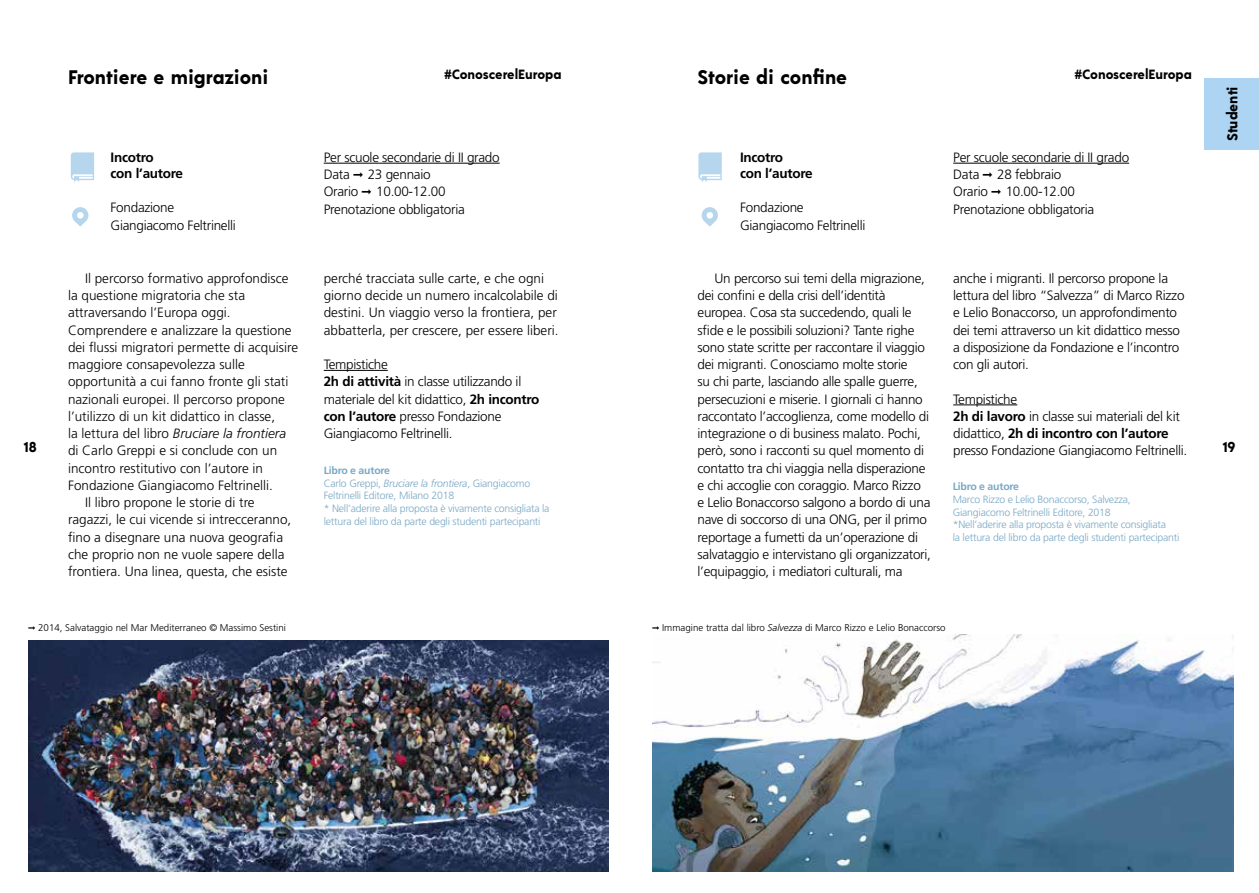
<style>
.page{position:relative;width:1259px;height:893px;background:#fff}
.page>*{position:absolute;margin:0;border:0;box-sizing:border-box;transform-origin:0 0}
.t1{font:700 19.5px "Acre";color:#000}
.t2{font:700 14.25px "Acre";color:#000}
.t3{font:300 13.5px/17.2px "Frutiger";letter-spacing:-.02em;color:#000}
.t4{font:300 13.5px/17.2px "Frutiger";color:#000}
.t5{font:700 13.5px/16.2px "Frutiger";letter-spacing:-.02em;color:#000}
.t6{font:italic 300 13.5px "Frutiger";color:#000}
.t7{font:700 13.35px "Acre";color:#000}
.t8{font:300 10.5px/12.6px "Frutiger";letter-spacing:-.02em;color:#79a8c5}
.t9{font:700 10.5px "Frutiger";letter-spacing:-.02em;color:#79a8c5}
.t10{font:300 9.75px "Frutiger";color:#000}
.s1{font-family:"Acre";font-weight:700}
.s2{font-style:normal}
.s3{font-weight:700}
.s4{font-style:italic}
</style>
<div class="page">
<hr style="left:953px;top:405px;width:64px;height:1px;background:#000">
<hr style="left:953px;top:163px;width:176px;height:1px;background:#000">
<img style="left:652px;top:635px;width:581px;height:237px">
<svg style="left:701px;top:207px;width:17px;height:20px"></svg>
<svg style="left:698px;top:152px;width:24px;height:30px"></svg>
<div style="left:1205px;top:78px;width:54px;height:72px;background:#add4f2"></div>
<hr style="left:324px;top:163px;width:176px;height:1px;background:#000">
<img style="left:28px;top:641px;width:580px;height:231px">
<hr style="left:324px;top:370px;width:64px;height:1px;background:#000">
<svg style="left:72px;top:207px;width:16px;height:20px"></svg>
<svg style="left:71px;top:152px;width:23px;height:30px"></svg>
<h1 class="t1" style="left:68px;top:63px;width:202px">Frontiere e migrazioni</h1>
<p class="t7" style="left:444px;top:64px;width:119px">#ConoscerelEuropa</p>
<h1 class="t1" style="left:697px;top:63px;width:151px">Storie di confine</h1>
<p class="t7" style="left:1074px;top:64px;width:119px">#ConoscerelEuropa</p>
<p class="t2" style="left:1222px;top:141px;width:57px;rotate:-90deg">Studenti</p>
<p class="t5" style="left:111px;top:149px;width:74px">Incotro<br>con l’autore</p>
<p class="t3" style="left:111px;top:199px;width:127px">Fondazione<br>Giangiacomo Feltrinelli</p>
<p class="t3" style="left:324px;top:148px;width:177px">Per scuole secondarie di II grado<br>Data <span class="s1">→</span> 23 gennaio<br>Orario <span class="s1">→</span> 10.00-12.00<br>Prenotazione obbligatoria</p>
<p class="t5" style="left:740px;top:149px;width:74px">Incotro<br>con l’autore</p>
<p class="t3" style="left:740px;top:199px;width:127px">Fondazione<br>Giangiacomo Feltrinelli</p>
<p class="t3" style="left:953px;top:148px;width:177px">Per scuole secondarie di II grado<br>Data <span class="s1">→</span> 28 febbraio<br>Orario <span class="s1">→</span> 10.00-12.00<br>Prenotazione obbligatoria</p>
<p class="t2" style="left:24px;top:437px;width:15px">18</p>
<p class="t4" style="left:85px;top:269px;width:205px">Il percorso formativo approfondisce</p>
<p class="t4" style="left:68px;top:287px;width:179px">la questione migratoria che sta</p>
<p class="t4" style="left:68px;top:304px;width:164px">attraversando l’Europa oggi.</p>
<p class="t4" style="left:68px;top:321px;width:225px">Comprendere e analizzare la questione</p>
<p class="t4" style="left:68px;top:338px;width:232px">dei flussi migratori permette di acquisire</p>
<p class="t4" style="left:68px;top:356px;width:178px">maggiore consapevolezza sulle</p>
<p class="t4" style="left:68px;top:373px;width:222px">opportunità a cui fanno fronte gli stati</p>
<p class="t4" style="left:68px;top:390px;width:218px">nazionali europei. Il percorso propone</p>
<p class="t4" style="left:68px;top:407px;width:209px">l’utilizzo di un kit didattico in classe,</p>
<p class="t6" style="left:68px;top:426px;width:219px"><span class="s2">la lettura del libro</span> Bruciare la frontiera</p>
<p class="t4" style="left:68px;top:442px;width:211px">di Carlo Greppi e si conclude con un</p>
<p class="t4" style="left:68px;top:459px;width:197px">incontro restitutivo con l’autore in</p>
<p class="t4" style="left:68px;top:476px;width:206px">Fondazione Giangiacomo Feltrinelli.</p>
<p class="t4" style="left:85px;top:494px;width:171px">Il libro propone le storie di tre</p>
<p class="t4" style="left:68px;top:511px;width:225px">ragazzi, le cui vicende si intrecceranno,</p>
<p class="t4" style="left:68px;top:528px;width:217px">fino a disegnare una nuova geografia</p>
<p class="t4" style="left:68px;top:545px;width:218px">che proprio non ne vuole sapere della</p>
<p class="t4" style="left:68px;top:563px;width:221px">frontiera. Una linea, questa, che esiste</p>
<p class="t4" style="left:324px;top:269px;width:236px">perché tracciata sulle carte, e che ogni giorno decide un numero incalcolabile di destini. Un viaggio verso la frontiera, per abbatterla, per crescere, per essere liberi.</p>
<p class="t3" style="left:324px;top:356px;width:217px">Tempistiche<br><span class="s3">2h di attività</span> in classe utilizzando il materiale del kit didattico, <span class="s3">2h incontro con l’autore</span> presso Fondazione<br>Giangiacomo Feltrinelli.</p>
<p class="t8" style="left:324px;top:464px;width:227px"><span class="s3">Libro e autore<br></span>Carlo Greppi, <span class="s4">Bruciare la frontiera</span>, Giangiacomo Feltrinelli Editore, Milano 2018<br>* Nell’aderire alla proposta è vivamente consigliata la lettura del libro da parte degli studenti partecipanti</p>
<p class="t3" style="left:697px;top:269px;width:235px;text-indent:17px">Un percorso sui temi della migrazione, dei confini e della crisi dell’identità europea. Cosa sta succedendo, quali le sfide e le possibili soluzioni? Tante righe sono state scritte per raccontare il viaggio dei migranti. Conosciamo molte storie<br>su chi parte, lasciando alle spalle guerre, persecuzioni e miserie. I giornali ci hanno raccontato l’accoglienza, come modello di integrazione o di business malato. Pochi, però, sono i racconti su quel momento di contatto tra chi viaggia nella disperazione e chi accoglie con coraggio. Marco Rizzo e Lelio Bonaccorso salgono a bordo di una nave di soccorso di una ONG, per il primo reportage a fumetti da un’operazione di salvataggio e intervistano gli organizzatori, l’equipaggio, i mediatori culturali, ma</p>
<p class="t3" style="left:953px;top:269px;width:233px">anche i migranti. Il percorso propone la lettura del libro “Salvezza” di Marco Rizzo e Lelio Bonaccorso, un approfondimento dei temi attraverso un kit didattico messo a disposizione da Fondazione e l’incontro con gli autori.</p>
<p class="t3" style="left:953px;top:390px;width:235px">Tempistiche<br><span class="s3">2h di lavoro</span> in classe sui materiali del kit didattico, <span class="s3">2h di incontro con l’autore </span>presso Fondazione Giangiacomo Feltrinelli.</p>
<p class="t9" style="left:952px;top:481px;width:68px">Libro e autore</p>
<p class="t8" style="left:952px;top:493px;width:228px">Marco Rizzo e Lelio Bonaccorso, Salvezza, Giangiacomo Feltrinelli Editore, 2018<br>*Nell’aderire alla proposta è vivamente consigliata<br>la lettura del libro da parte degli studenti partecipanti</p>
<p class="t2" style="left:1222px;top:437px;width:14px">19</p>
<p class="t10" style="left:28px;top:622px;width:259px"><span class="s1">→</span> 2014, Salvataggio nel Mar Mediterraneo © Massimo Sestini</p>
<p class="t10" style="left:652px;top:622px;width:295px"><span class="s1">→</span> Immagine tratta dal libro <span class="s4">Salvezza</span> di Marco Rizzo e Lelio Bonaccorso</p>
</div>
